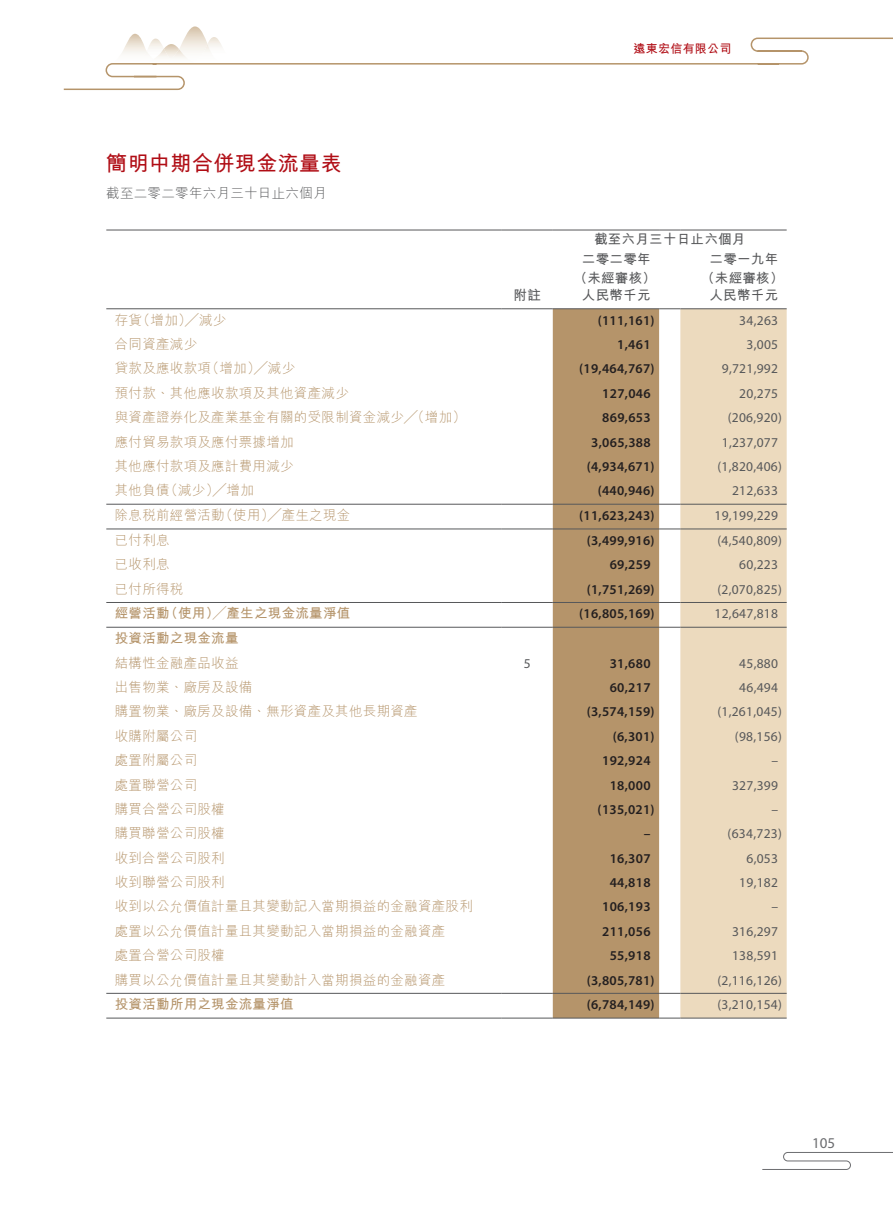
<style>
.page{position:relative;width:893px;height:1212px;background:#fff}
.page>*{position:absolute;margin:0;border:0;box-sizing:border-box;transform-origin:0 0}
.t1{font:700 21px "M Hei HK";letter-spacing:.02em;color:#b00d15}
.t2{font:15px "Myriad Pro";color:#6c6d70}
.t3{font:300 13.5px "M Hei HK";letter-spacing:.02em;color:#b5946a}
.t4{font:600 13.5px "Myriad Pro";letter-spacing:.02em;color:#231f20}
.t5{font:13.5px "Myriad Pro";letter-spacing:.02em;color:#57585a}
.t6{font:700 13.5px/19.5px "M Hei HK";letter-spacing:.02em;color:#57585a}
.t7{font:700 13.5px "M Hei HK";letter-spacing:.02em;color:#b5946a}
.t8{font:300 13.5px "M Hei HK";letter-spacing:.02em;color:#57585a}
.t9{font:700 12px "M Hei HK";letter-spacing:.02em;color:#b00d15}
</style>
<div class="page">
<img style="left:185px;top:26px;width:20px;height:11px">
<img style="left:130px;top:34px;width:10px;height:3px">
<svg style="left:63px;top:37px;width:830px;height:53px"></svg>
<svg style="left:762px;top:1152px;width:131px;height:18px"></svg>
<div style="left:553px;top:309px;width:106px;height:709px;background:#b5946a"></div>
<div style="left:680px;top:309px;width:107px;height:709px;background:#ecdabe"></div>
<hr style="left:106px;top:230px;width:396px;height:1px;background:#57585a">
<hr style="left:502px;top:230px;width:51px;height:1px;background:#57585a">
<hr style="left:106px;top:308px;width:396px;height:1px;background:#57585a">
<hr style="left:502px;top:308px;width:51px;height:1px;background:#57585a">
<hr style="left:553px;top:308px;width:106px;height:1px;background:#57585a">
<svg style="left:659px;top:308px;width:21px;height:1px"></svg>
<hr style="left:680px;top:308px;width:107px;height:1px;background:#57585a">
<hr style="left:553px;top:230px;width:106px;height:1px;background:#57585a">
<svg style="left:659px;top:230px;width:21px;height:1px"></svg>
<hr style="left:680px;top:230px;width:107px;height:1px;background:#57585a">
<hr style="left:106px;top:504px;width:396px;height:1px;background:#57585a">
<hr style="left:502px;top:504px;width:51px;height:1px;background:#57585a">
<hr style="left:553px;top:504px;width:106px;height:1px;background:#57585a">
<svg style="left:659px;top:504px;width:21px;height:1px"></svg>
<hr style="left:680px;top:504px;width:107px;height:1px;background:#57585a">
<hr style="left:106px;top:529px;width:396px;height:1px;background:#57585a">
<hr style="left:502px;top:529px;width:51px;height:1px;background:#57585a">
<hr style="left:553px;top:529px;width:106px;height:1px;background:#57585a">
<svg style="left:659px;top:529px;width:21px;height:1px"></svg>
<hr style="left:680px;top:529px;width:107px;height:1px;background:#57585a">
<hr style="left:106px;top:602px;width:396px;height:1px;background:#57585a">
<hr style="left:502px;top:602px;width:51px;height:1px;background:#57585a">
<hr style="left:553px;top:602px;width:106px;height:1px;background:#57585a">
<svg style="left:659px;top:602px;width:21px;height:1px"></svg>
<hr style="left:680px;top:602px;width:107px;height:1px;background:#57585a">
<hr style="left:106px;top:627px;width:396px;height:1px;background:#57585a">
<hr style="left:502px;top:627px;width:51px;height:1px;background:#57585a">
<hr style="left:553px;top:627px;width:106px;height:1px;background:#57585a">
<svg style="left:659px;top:627px;width:21px;height:1px"></svg>
<hr style="left:680px;top:627px;width:107px;height:1px;background:#57585a">
<hr style="left:106px;top:993px;width:396px;height:1px;background:#57585a">
<hr style="left:502px;top:993px;width:51px;height:1px;background:#57585a">
<hr style="left:553px;top:993px;width:106px;height:1px;background:#57585a">
<svg style="left:659px;top:993px;width:21px;height:1px"></svg>
<hr style="left:680px;top:993px;width:107px;height:1px;background:#57585a">
<hr style="left:106px;top:1018px;width:396px;height:1px;background:#57585a">
<hr style="left:502px;top:1018px;width:51px;height:1px;background:#57585a">
<hr style="left:553px;top:1018px;width:106px;height:1px;background:#57585a">
<svg style="left:659px;top:1018px;width:21px;height:1px"></svg>
<hr style="left:680px;top:1018px;width:107px;height:1px;background:#57585a">
<h1 class="t1" style="left:106px;top:148px;width:237px">簡明中期合併現金流量表</h1>
<p class="t8" style="left:106px;top:184px;width:222px">截至二零二零年六月三十日止六個月</p>
<p class="t9" style="left:634px;top:40px;width:99px">遠東宏信有限公司</p>
<p class="t6" style="left:582px;top:229px;width:165px;text-indent:12px">截至六月三十日止六個月二零二零年</p>
<p class="t6" style="left:709px;top:248px;width:70px">二零一九年</p>
<p class="t6" style="left:574px;top:268px;width:84px">（未經審核）</p>
<p class="t6" style="left:701px;top:268px;width:84px">（未經審核）</p>
<p class="t6" style="left:514px;top:284px;width:29px">附註</p>
<p class="t6" style="left:582px;top:284px;width:70px">人民幣千元</p>
<p class="t6" style="left:709px;top:284px;width:70px">人民幣千元</p>
<p class="t3" style="left:115px;top:310px;width:113px">存貨（增加）╱減少</p>
<p class="t4" style="left:598px;top:312px;width:58px">(111,161)</p>
<p class="t5" style="left:739px;top:312px;width:40px">34,263</p>
<p class="t3" style="left:115px;top:335px;width:84px">合同資產減少</p>
<p class="t4" style="left:617px;top:336px;width:35px">1,461</p>
<p class="t5" style="left:746px;top:336px;width:33px">3,005</p>
<p class="t3" style="left:115px;top:359px;width:182px">貸款及應收款項（增加）╱減少</p>
<p class="t4" style="left:579px;top:360px;width:77px">(19,464,767)</p>
<p class="t5" style="left:722px;top:361px;width:58px">9,721,992</p>
<p class="t3" style="left:115px;top:383px;width:236px">預付款、其他應收款項及其他資產減少</p>
<p class="t4" style="left:602px;top:385px;width:50px">127,046</p>
<p class="t5" style="left:739px;top:385px;width:40px">20,275</p>
<p class="t3" style="left:115px;top:408px;width:353px">與資產證券化及產業基金有關的受限制資金減少╱（增加）</p>
<p class="t4" style="left:602px;top:409px;width:50px">869,653</p>
<p class="t5" style="left:728px;top:409px;width:56px">(206,920)</p>
<p class="t3" style="left:115px;top:432px;width:180px">應付貿易款項及應付票據增加</p>
<p class="t4" style="left:591px;top:433px;width:61px">3,065,388</p>
<p class="t5" style="left:722px;top:434px;width:58px">1,237,077</p>
<p class="t3" style="left:115px;top:456px;width:180px">其他應付款項及應計費用減少</p>
<p class="t4" style="left:587px;top:458px;width:69px">(4,934,671)</p>
<p class="t5" style="left:717px;top:458px;width:66px">(1,820,406)</p>
<p class="t3" style="left:115px;top:481px;width:141px">其他負債（減少）╱增加</p>
<p class="t4" style="left:598px;top:482px;width:58px">(440,946)</p>
<p class="t5" style="left:732px;top:482px;width:48px">212,633</p>
<p class="t3" style="left:115px;top:506px;width:237px">除息稅前經營活動（使用）╱產生之現金</p>
<p class="t4" style="left:579px;top:507px;width:77px">(11,623,243)</p>
<p class="t5" style="left:714px;top:507px;width:65px">19,199,229</p>
<p class="t3" style="left:115px;top:530px;width:56px">已付利息</p>
<p class="t4" style="left:587px;top:532px;width:69px">(3,499,916)</p>
<p class="t5" style="left:717px;top:532px;width:66px">(4,540,809)</p>
<p class="t3" style="left:115px;top:555px;width:56px">已收利息</p>
<p class="t4" style="left:610px;top:556px;width:42px">69,259</p>
<p class="t5" style="left:739px;top:556px;width:40px">60,223</p>
<p class="t3" style="left:115px;top:579px;width:70px">已付所得稅</p>
<p class="t4" style="left:587px;top:580px;width:69px">(1,751,269)</p>
<p class="t5" style="left:717px;top:581px;width:66px">(2,070,825)</p>
<p class="t7" style="left:115px;top:604px;width:237px">經營活動（使用）╱產生之現金流量淨值</p>
<p class="t4" style="left:579px;top:605px;width:77px">(16,805,169)</p>
<p class="t5" style="left:714px;top:605px;width:65px">12,647,818</p>
<p class="t7" style="left:115px;top:628px;width:125px">投資活動之現金流量</p>
<p class="t3" style="left:115px;top:653px;width:125px">結構性金融產品收益</p>
<p class="t5" style="left:524px;top:655px;width:8px">5</p>
<p class="t4" style="left:610px;top:654px;width:42px">31,680</p>
<p class="t5" style="left:739px;top:655px;width:40px">45,880</p>
<p class="t3" style="left:115px;top:677px;width:139px">出售物業、廠房及設備</p>
<p class="t4" style="left:610px;top:679px;width:42px">60,217</p>
<p class="t5" style="left:739px;top:679px;width:40px">46,494</p>
<p class="t3" style="left:115px;top:702px;width:304px">購置物業、廠房及設備、無形資產及其他長期資產</p>
<p class="t4" style="left:587px;top:703px;width:69px">(3,574,159)</p>
<p class="t5" style="left:717px;top:703px;width:66px">(1,261,045)</p>
<p class="t3" style="left:115px;top:726px;width:84px">收購附屬公司</p>
<p class="t4" style="left:613px;top:728px;width:43px">(6,301)</p>
<p class="t5" style="left:735px;top:728px;width:49px">(98,156)</p>
<p class="t3" style="left:115px;top:751px;width:84px">處置附屬公司</p>
<p class="t4" style="left:602px;top:752px;width:50px">192,924</p>
<p class="t5" style="left:771px;top:752px;width:8px">–</p>
<p class="t3" style="left:115px;top:775px;width:84px">處置聯營公司</p>
<p class="t4" style="left:610px;top:776px;width:42px">18,000</p>
<p class="t5" style="left:732px;top:777px;width:48px">327,399</p>
<p class="t3" style="left:115px;top:799px;width:111px">購買合營公司股權</p>
<p class="t4" style="left:598px;top:801px;width:58px">(135,021)</p>
<p class="t5" style="left:771px;top:801px;width:8px">–</p>
<p class="t3" style="left:115px;top:824px;width:111px">購買聯營公司股權</p>
<p class="t4" style="left:644px;top:825px;width:8px">–</p>
<p class="t5" style="left:728px;top:825px;width:56px">(634,723)</p>
<p class="t3" style="left:115px;top:848px;width:111px">收到合營公司股利</p>
<p class="t4" style="left:610px;top:849px;width:42px">16,307</p>
<p class="t5" style="left:746px;top:850px;width:33px">6,053</p>
<p class="t3" style="left:115px;top:872px;width:111px">收到聯營公司股利</p>
<p class="t4" style="left:610px;top:874px;width:42px">44,818</p>
<p class="t5" style="left:739px;top:874px;width:40px">19,182</p>
<p class="t3" style="left:115px;top:897px;width:360px">收到以公允價值計量且其變動記入當期損益的金融資產股利</p>
<p class="t4" style="left:602px;top:898px;width:50px">106,193</p>
<p class="t5" style="left:771px;top:898px;width:8px">–</p>
<p class="t3" style="left:115px;top:921px;width:332px">處置以公允價值計量且其變動記入當期損益的金融資產</p>
<p class="t4" style="left:602px;top:923px;width:50px">211,056</p>
<p class="t5" style="left:732px;top:923px;width:48px">316,297</p>
<p class="t3" style="left:115px;top:946px;width:111px">處置合營公司股權</p>
<p class="t4" style="left:610px;top:947px;width:42px">55,918</p>
<p class="t5" style="left:732px;top:947px;width:48px">138,591</p>
<p class="t3" style="left:115px;top:970px;width:332px">購買以公允價值計量且其變動計入當期損益的金融資產</p>
<p class="t4" style="left:587px;top:971px;width:69px">(3,805,781)</p>
<p class="t5" style="left:717px;top:972px;width:66px">(2,116,126)</p>
<p class="t7" style="left:115px;top:994px;width:180px">投資活動所用之現金流量淨值</p>
<p class="t4" style="left:587px;top:996px;width:69px">(6,784,149)</p>
<p class="t5" style="left:717px;top:996px;width:66px">(3,210,154)</p>
<p class="t2" style="left:812px;top:1134px;width:25px">105</p>
</div>
